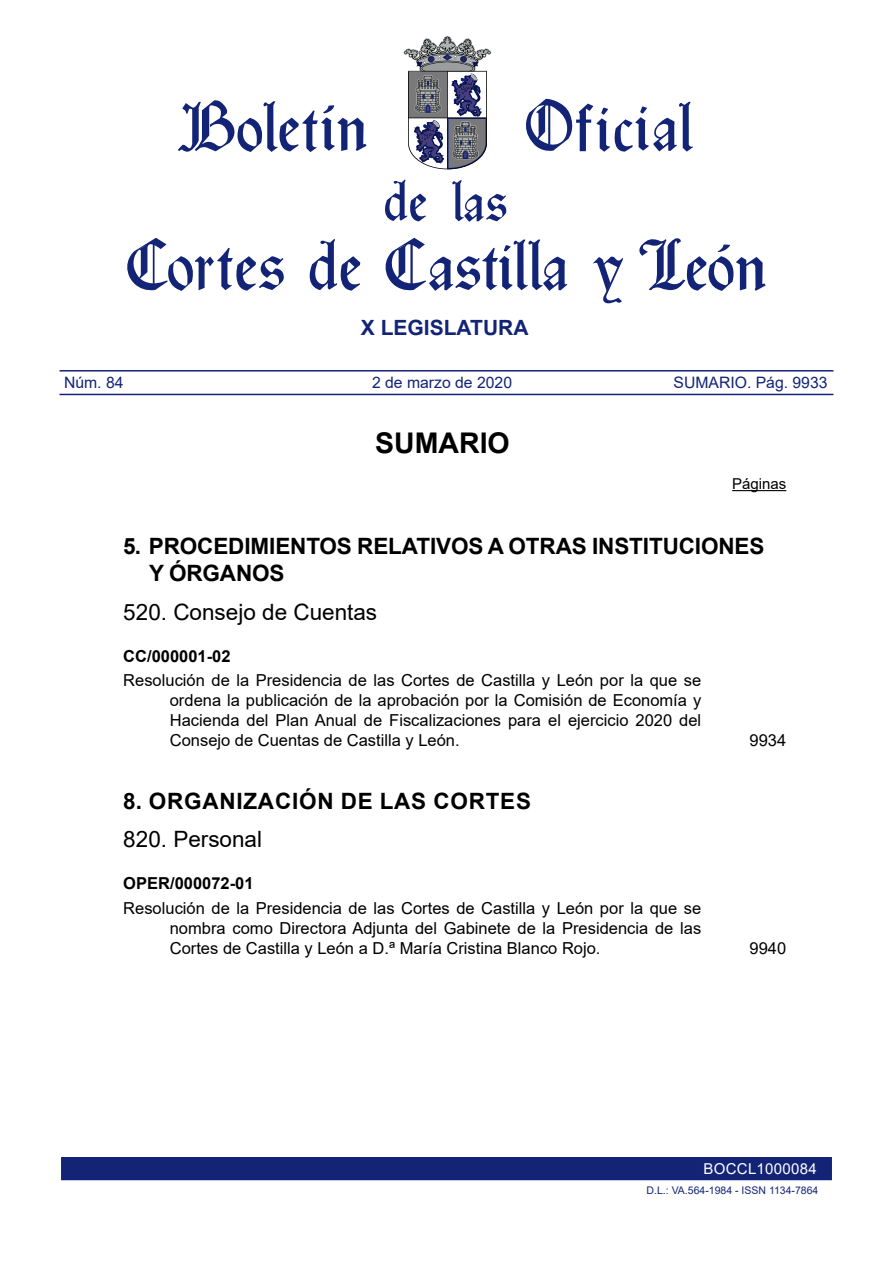
<style>
.page{position:relative;width:893px;height:1263px;background:#fff}
.page>*{position:absolute;margin:0;border:0;box-sizing:border-box;transform-origin:0 0}
.t1{font:700 28.5px "Arial";color:#000}
.Apartado1{font:700 22.5px/27px "Arial";letter-spacing:-.005em;color:#000}
.SubApartado1{font:22.5px "Arial";color:#000}
.Apartado1-2{font:700 22.5px "Arial";letter-spacing:.035em;color:#000}
.t2{font:700 21px "Arial";color:#132477}
.Sumario{font:16.5px/20px "Arial";color:#000;text-align:justify}
.ReferenciaEntrada{font:700 16.5px "Arial";color:#000}
.t3{font:15.75px "Arial";color:#132477}
.t4{font:15px "Arial";letter-spacing:.02em;color:#fff}
.Paginas{font:15px "Arial";color:#000}
.t5{font:10.5px "Arial";color:#132477}
</style>
<div class="page">
<svg style="left:639px;top:238px;width:127px;height:53px"></svg>
<svg style="left:127px;top:238px;width:157px;height:53px"></svg>
<svg style="left:178px;top:100px;width:189px;height:52px"></svg>
<svg style="left:309px;top:239px;width:51px;height:52px"></svg>
<svg style="left:592px;top:257px;width:31px;height:46px"></svg>
<svg style="left:385px;top:238px;width:182px;height:53px"></svg>
<svg style="left:526px;top:99px;width:47px;height:52px"></svg>
<hr style="left:576px;top:120px;width:15px;height:3px;background:#132477">
<svg style="left:579px;top:102px;width:114px;height:50px"></svg>
<svg style="left:385px;top:35px;width:121px;height:187px"></svg>
<hr style="left:60px;top:394px;width:773px;height:1px;background:#132477">
<hr style="left:60px;top:370px;width:773px;height:2px;background:#132477">
<div style="left:60px;top:1156px;width:773px;height:25px;background:#132477"></div>
<div style="left:60px;top:1155px;width:773px;height:27px;border:2px solid #fff"></div>
<hr style="left:732px;top:490px;width:54px;height:1px;background:#000">
<p class="t2" style="left:361px;top:313px;width:169px">X LEGISLATURA</p>
<p class="t3" style="left:64px;top:372px;width:61px">Núm. 84</p>
<p class="t3" style="left:372px;top:372px;width:142px">2 de marzo de 2020</p>
<p class="t3" style="left:673px;top:372px;width:156px">SUMARIO. Pág. 9933</p>
<h1 class="t1" style="left:375px;top:423px;width:136px">SUMARIO</h1>
<p class="Paginas" style="left:732px;top:473px;width:56px">Páginas</p>
<p class="Apartado1" style="left:149px;top:533px;width:617px;text-indent:-26px">5. PROCEDIMIENTOS RELATIVOS A OTRAS INSTITUCIONES<br>Y ÓRGANOS</p>
<p class="SubApartado1" style="left:123px;top:596px;width:255px">520. Consejo de Cuentas</p>
<p class="ReferenciaEntrada" style="left:123px;top:644px;width:109px">CC/000001-02</p>
<p class="Sumario" style="left:170px;top:670px;width:533px;text-indent:-46px">Resolución de la Presidencia de las Cortes de Castilla y León por la que se ordena la publicación de la aprobación por la Comisión de Economía y Hacienda del Plan Anual de Fiscalizaciones para el ejercicio 2020 del Consejo de Cuentas de Castilla y León.</p>
<p class="Sumario" style="left:750px;top:730px;width:38px">9934</p>
<p class="Apartado1-2" style="left:123px;top:785px;width:409px">8. ORGANIZACIÓN DE LAS CORTES</p>
<p class="SubApartado1" style="left:123px;top:824px;width:140px">820. Personal</p>
<p class="ReferenciaEntrada" style="left:123px;top:872px;width:132px">OPER/000072-01</p>
<p class="Sumario" style="left:170px;top:898px;width:533px;text-indent:-46px">Resolución de la Presidencia de las Cortes de Castilla y León por la que se nombra como Directora Adjunta del Gabinete de la Presidencia de las Cortes de Castilla y León a D.ª María Cristina Blanco Rojo.</p>
<p class="Sumario" style="left:750px;top:938px;width:38px">9940</p>
<p class="t4" style="left:703px;top:1158px;width:115px">BOCCL1000084</p>
<p class="t5" style="left:647px;top:1183px;width:173px">D.L.: VA.564-1984 - ISSN 1134-7864</p>
</div>
